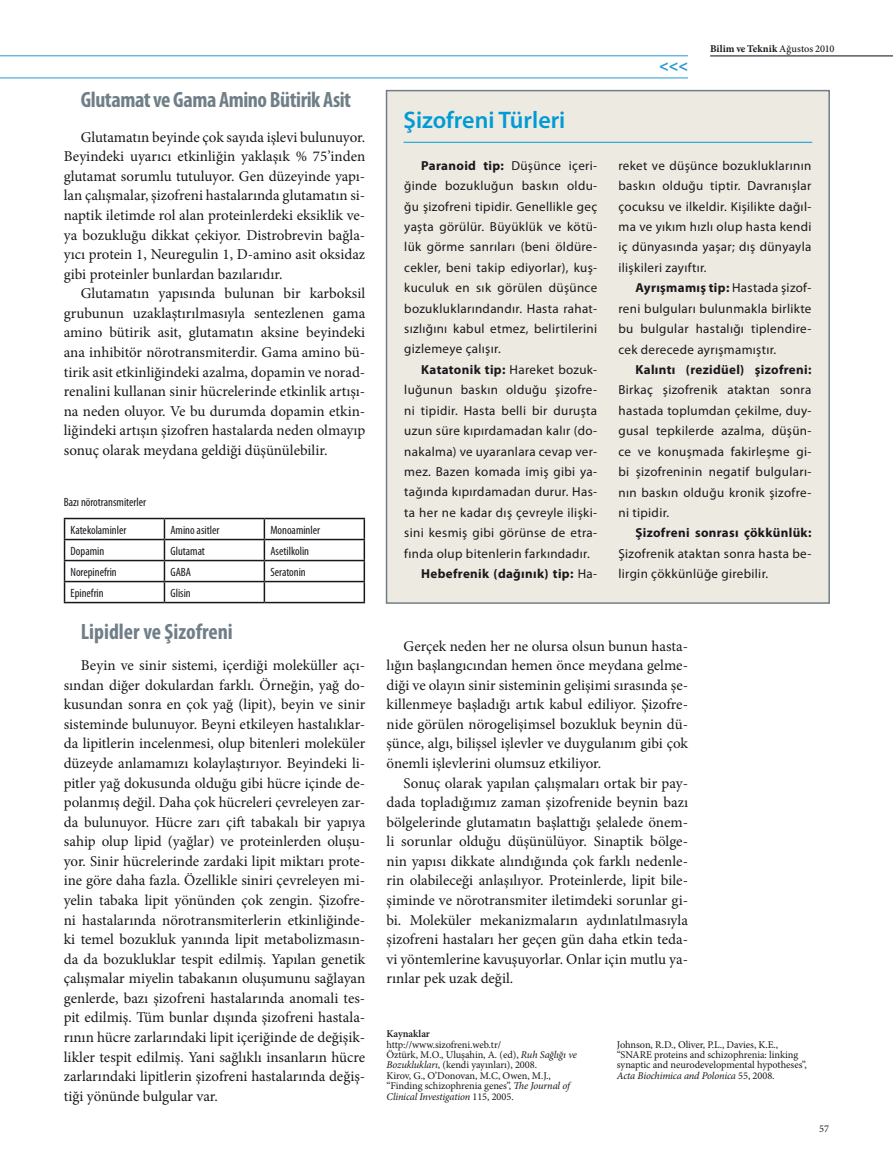
<style>
.page{position:relative;width:893px;height:1170px;background:#fff}
.page>*{position:absolute;margin:0;border:0;box-sizing:border-box;transform-origin:0 0}
.t1{font:600 24px "Myriad Pro";color:#009bd5}
.t2{font:700 condensed 22.2px "Myriad Pro";letter-spacing:-.02em;color:#707f87}
.t3{font:700 condensed 22.2px "Myriad Pro";color:#707f87}
.t4{font:700 16.2px "Myriad Pro";color:#2699d1}
.t5{font:15px/19.5px "Minion Pro";color:#1a171c;text-align:justify}
.t6{font:13.05px/20.4px "Myriad Pro";letter-spacing:.025em;color:#1a171c;text-align:justify}
.t7{font:700 13.05px "Myriad Pro";letter-spacing:.025em;color:#1a171c}
.t8{font:condensed 12px "Myriad Pro";color:#1a171c}
.t9{font:10.35px/10.4px "Minion Pro";letter-spacing:-.005em;color:#1a171c}
.t10{font:700 10.35px "Minion Pro";letter-spacing:.005em;color:#1a171c}
.t11{font:600 10.35px "Minion Pro";letter-spacing:-.005em;color:#1a171c}
.s1{font-weight:700}
.s2{font-weight:400}
.s3{font-weight:500}
.s4{font-style:italic}
</style>
<div class="page">
<hr style="left:0;top:78px;width:688px;height:1px;background:#2699d1">
<hr style="left:0;top:56px;width:688px;height:1px;background:#2699d1">
<hr style="left:710px;top:56px;width:183px;height:1px;background:#070c12">
<div style="left:387px;top:91px;width:442px;height:512px;background:#edeae1"></div>
<div style="left:386px;top:90px;width:444px;height:513px;border:2px solid #707f87"></div>
<hr style="left:64px;top:517px;width:100px;height:2px;background:#1a171c">
<hr style="left:164px;top:517px;width:100px;height:2px;background:#1a171c">
<hr style="left:264px;top:517px;width:101px;height:2px;background:#1a171c">
<hr style="left:64px;top:538px;width:100px;height:2px;background:#1a171c">
<hr style="left:164px;top:538px;width:100px;height:2px;background:#1a171c">
<hr style="left:264px;top:538px;width:101px;height:2px;background:#1a171c">
<hr style="left:64px;top:559px;width:100px;height:2px;background:#1a171c">
<hr style="left:164px;top:559px;width:100px;height:2px;background:#1a171c">
<hr style="left:264px;top:559px;width:101px;height:2px;background:#1a171c">
<hr style="left:64px;top:580px;width:100px;height:2px;background:#1a171c">
<svg style="left:64px;top:519px;width:1px;height:82px"></svg>
<hr style="left:164px;top:580px;width:100px;height:2px;background:#1a171c">
<svg style="left:164px;top:519px;width:1px;height:82px"></svg>
<hr style="left:264px;top:580px;width:101px;height:2px;background:#1a171c">
<svg style="left:264px;top:519px;width:1px;height:82px"></svg>
<svg style="left:364px;top:519px;width:1px;height:82px"></svg>
<hr style="left:64px;top:601px;width:100px;height:2px;background:#1a171c">
<hr style="left:164px;top:601px;width:100px;height:2px;background:#1a171c">
<hr style="left:264px;top:601px;width:101px;height:2px;background:#1a171c">
<hr style="left:404px;top:142px;width:408px;height:1px;background:#009bd5">
<h2 class="t2" style="left:81px;top:86px;width:272px">Glutamat ve Gama Amino Bütirik Asit</h2>
<p class="t5" style="left:64px;top:127px;width:303px;text-indent:17px">Glutamatın beyinde çok sayıda işlevi bulunuyor.<br>Beyindeki uyarıcı etkinliğin yaklaşık % 75’inden glutamat sorumlu tutuluyor. Gen düzeyinde yapı&shy;lan çalışmalar, şizofreni hastalarında glutamatın si&shy;naptik iletimde rol alan proteinlerdeki eksiklik ve&shy;ya bozukluğu dikkat çekiyor. Distrobrevin bağla&shy;yıcı protein 1, Neuregulin 1, D-amino asit oksidaz gibi proteinler bunlardan bazılarıdır.</p>
<p class="t5" style="left:64px;top:284px;width:303px;text-indent:17px">Glutamatın yapısında bulunan bir karboksil grubunun uzaklaştırılmasıyla sentezlenen gama amino bütirik asit, glutamatın aksine beyindeki ana inhibitör nörotransmiterdir. Gama amino bü&shy;tirik asit etkinliğindeki azalma, dopamin ve norad&shy;renalini kullanan sinir hücrelerinde etkinlik artışı&shy;na neden oluyor. Ve bu durumda dopamin etkin&shy;liğindeki artışın şizofren hastalarda neden olmayıp sonuç olarak meydana geldiği düşünülebilir.</p>
<p class="t8" style="left:64px;top:494px;width:84px">Bazı nörotransmiterler</p>
<p class="t8" style="left:71px;top:522px;width:57px">Katekolaminler</p>
<p class="t8" style="left:170px;top:522px;width:50px">Amino asitler</p>
<p class="t8" style="left:270px;top:522px;width:51px">Monoaminler</p>
<p class="t8" style="left:71px;top:543px;width:35px">Dopamin</p>
<p class="t8" style="left:170px;top:543px;width:36px">Glutamat</p>
<p class="t8" style="left:270px;top:543px;width:40px">Asetilkolin</p>
<p class="t8" style="left:71px;top:564px;width:48px">Norepinefrin</p>
<p class="t8" style="left:170px;top:564px;width:22px">GABA</p>
<p class="t8" style="left:270px;top:564px;width:37px">Seratonin</p>
<p class="t8" style="left:71px;top:585px;width:35px">Epinefrin</p>
<p class="t8" style="left:170px;top:585px;width:22px">Glisin</p>
<h2 class="t3" style="left:81px;top:618px;width:154px">Lipidler ve Şizofreni</h2>
<p class="t5" style="left:64px;top:655px;width:303px;text-indent:17px">Beyin ve sinir sistemi, içerdiği moleküller açı&shy;sından diğer dokulardan farklı. Örneğin, yağ do&shy;kusundan sonra en çok yağ (lipit), beyin ve sinir sisteminde bulunuyor. Beyni etkileyen hastalıklar&shy;da lipitlerin incelenmesi, olup bitenleri moleküler düzeyde anlamamızı kolaylaştırıyor. Beyindeki li&shy;pitler yağ dokusunda olduğu gibi hücre içinde de&shy;polanmış değil. Daha çok hücreleri çevreleyen zar&shy;da bulunuyor. Hücre zarı çift tabakalı bir yapıya sahip olup lipid (yağlar) ve proteinlerden oluşu&shy;yor. Sinir hücrelerinde zardaki lipit miktarı prote&shy;ine göre daha fazla. Özellikle siniri çevreleyen mi&shy;yelin tabaka lipit yönünden çok zengin. Şizofre&shy;ni hastalarında nörotransmiterlerin etkinliğinde&shy;ki temel bozukluk yanında lipit metabolizmasın&shy;da da bozukluklar tespit edilmiş. Yapılan genetik çalışmalar miyelin tabakanın oluşumunu sağlayan genlerde, bazı şizofreni hastalarında anomali tes&shy;pit edilmiş. Tüm bunlar dışında şizofreni hastala&shy;rının hücre zarlarındaki lipit içeriğinde de değişik&shy;likler tespit edilmiş. Yani sağlıklı insanların hücre zarlarındaki lipitlerin şizofreni hastalarında değiş&shy;tiği yönünde bulgular var.</p>
<h1 class="t1" style="left:404px;top:105px;width:163px">Şizofreni Türleri</h1>
<p class="t6" style="left:404px;top:155px;width:194px;text-indent:17px"><span class="s1">Paranoid tip:</span> Düşünce içeri&shy;ğinde bozukluğun baskın oldu&shy;ğu şizofreni tipidir. Genellikle geç yaşta görülür. Büyüklük ve kötü&shy;lük görme sanrıları (beni öldüre&shy;cekler, beni takip ediyorlar), kuş&shy;kuculuk en sık görülen düşünce bozukluklarındandır. Hasta rahat&shy;sızlığını kabul etmez, belirtilerini gizlemeye çalışır.</p>
<p class="t7" style="left:421px;top:361px;width:177px">Katatonik tip: <span class="s2">Hareket bozuk-</span></p>
<p class="t6" style="left:404px;top:379px;width:194px">luğunun baskın olduğu şizofre-</p>
<p class="t6" style="left:404px;top:400px;width:194px">ni tipidir. Hasta belli bir duruşta</p>
<p class="t6" style="left:404px;top:420px;width:194px">uzun süre kıpırdamadan kalır (do-</p>
<p class="t6" style="left:404px;top:441px;width:194px">nakalma) ve uyaranlara cevap ver-</p>
<p class="t6" style="left:404px;top:461px;width:194px">mez. Bazen komada imiş gibi ya-</p>
<p class="t6" style="left:404px;top:481px;width:194px">tağında kıpırdamadan durur. Has-</p>
<p class="t6" style="left:404px;top:502px;width:194px">ta her ne kadar dış çevreyle ilişki-</p>
<p class="t6" style="left:404px;top:522px;width:194px">sini kesmiş gibi görünse de etra-</p>
<p class="t6" style="left:404px;top:543px;width:187px">fında olup bitenlerin farkındadır.</p>
<p class="t7" style="left:421px;top:565px;width:177px">Hebefrenik (dağınık) tip: <span class="s2">Ha-</span></p>
<p class="t4" style="left:659px;top:55px;width:30px">&lt;&lt;&lt;</p>
<p class="t10" style="left:710px;top:41px;width:126px">Bilim ve Teknik <span class="s3">Ağustos 2010</span></p>
<p class="t6" style="left:618px;top:155px;width:194px">reket ve düşünce bozukluklarının baskın olduğu tiptir. Davranışlar çocuksu ve ilkeldir. Kişilikte dağıl&shy;ma ve yıkım hızlı olup hasta kendi iç dünyasında yaşar; dış dünyayla ilişkileri zayıftır.</p>
<p class="t6" style="left:618px;top:277px;width:194px;text-indent:17px"><span class="s1">Ayrışmamış tip:</span> Hastada şizof&shy;reni bulguları bulunmakla birlikte bu bulgular hastalığı tiplendire&shy;cek derecede ayrışmamıştır.</p>
<p class="t7" style="left:635px;top:361px;width:177px">Kalıntı (rezidüel) şizofreni:</p>
<p class="t6" style="left:618px;top:379px;width:194px">Birkaç şizofrenik ataktan sonra hastada toplumdan çekilme, duy&shy;gusal tepkilerde azalma, düşün&shy;ce ve konuşmada fakirleşme gi&shy;bi şizofreninin negatif bulguları&shy;nın baskın olduğu kronik şizofre&shy;ni tipidir.</p>
<p class="t7" style="left:635px;top:524px;width:177px">Şizofreni sonrası çökkünlük:</p>
<p class="t6" style="left:618px;top:543px;width:194px">Şizofrenik ataktan sonra hasta be&shy;lirgin çökkünlüğe girebilir.</p>
<p class="t5" style="left:387px;top:636px;width:303px;text-indent:17px">Gerçek neden her ne olursa olsun bunun hasta&shy;lığın başlangıcından hemen önce meydana gelme&shy;diği ve olayın sinir sisteminin gelişimi sırasında şe&shy;killenmeye başladığı artık kabul ediliyor. Şizofre&shy;nide görülen nörogelişimsel bozukluk beynin dü&shy;şünce, algı, bilişsel işlevler ve duygulanım gibi çok önemli işlevlerini olumsuz etkiliyor.</p>
<p class="t5" style="left:387px;top:773px;width:303px;text-indent:17px">Sonuç olarak yapılan çalışmaları ortak bir pay&shy;dada topladığımız zaman şizofrenide beynin bazı bölgelerinde glutamatın başlattığı şelalede önem&shy;li sorunlar olduğu düşünülüyor. Sinaptik bölge&shy;nin yapısı dikkate alındığında çok farklı nedenle&shy;rin olabileceği anlaşılıyor. Proteinlerde, lipit bile&shy;şiminde ve nörotransmiter iletimdeki sorunlar gi&shy;bi. Moleküler mekanizmaların aydınlatılmasıyla şizofreni hastaları her geçen gün daha etkin teda&shy;vi yöntemlerine kavuşuyorlar. Onlar için mutlu ya&shy;rınlar pek uzak değil.</p>
<p class="t11" style="left:387px;top:1026px;width:45px">Kaynaklar</p>
<p class="t9" style="left:387px;top:1039px;width:192px">http://www.sizofreni.web.tr/<br>Öztürk, M.O., Uluşahin, A. (ed), <span class="s4">Ruh Sağlığı ve Bozuklukları</span>, (kendi yayınları), 2008.<br>Kirov, G., O’Donovan, M.C, Owen, M.J., “Finding schizophrenia genes”, <span class="s4">The Journal of Clinical Investigation</span> 115, 2005.</p>
<p class="t9" style="left:617px;top:1039px;width:191px">Johnson, R.D., Oliver, P.L., Davies, K.E., “SNARE proteins and schizophrenia: linking synaptic and neurodevelopmental hypotheses”, <span class="s4">Acta Biochimica and Polonica</span> 55, 2008.</p>
<p class="t9" style="left:819px;top:1123px;width:11px">57</p>
</div>
